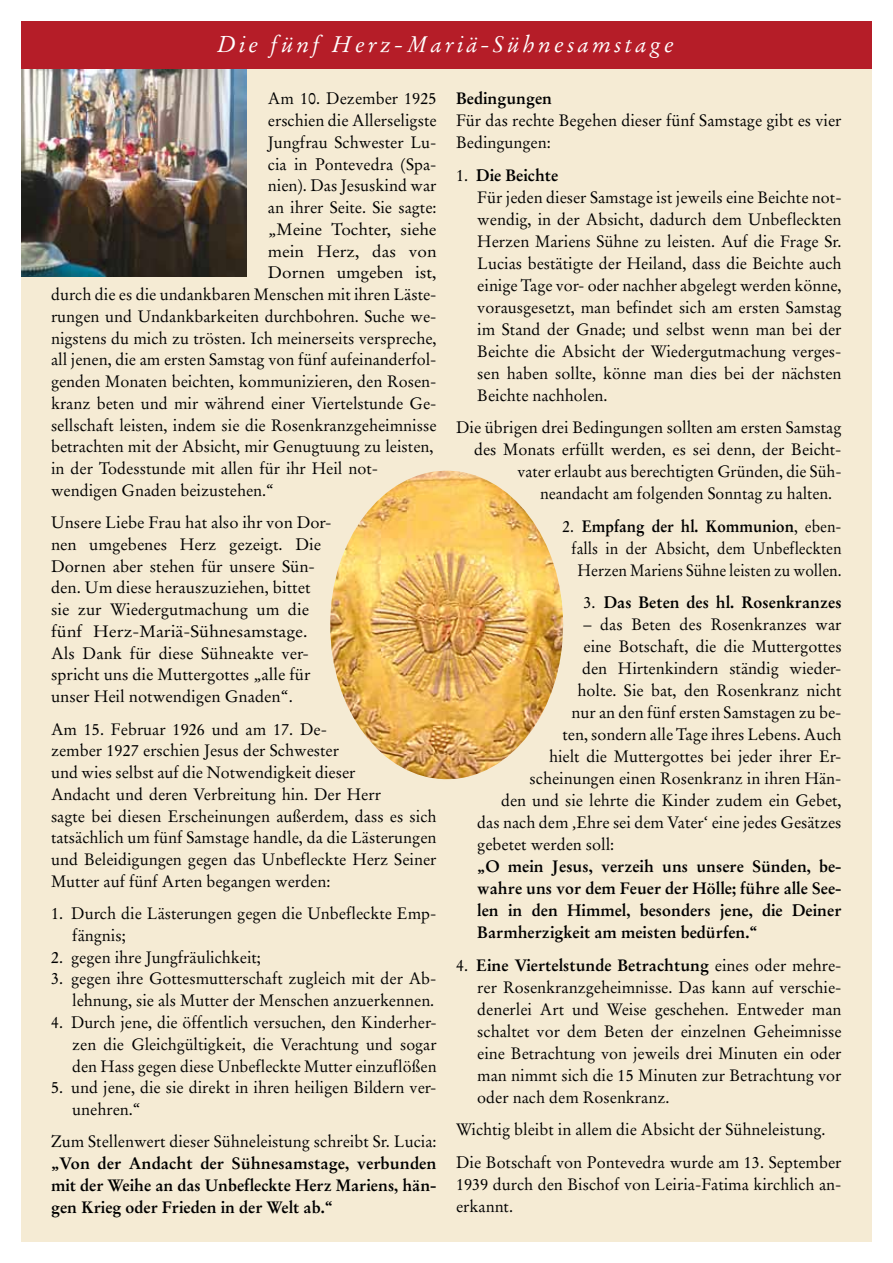
<style>
.page{position:relative;width:893px;height:1263px;background:#fff}
.page>*{position:absolute;margin:0;border:0;box-sizing:border-box;transform-origin:0 0}
.t1{font:italic 22.5px "Stempel Garamond";letter-spacing:.14em;color:#fff}
.t2{font:16.5px/21.8px "Stempel Garamond";color:#000}
.t3{font:700 16.5px/22px "Stempel Garamond";color:#000;text-align:justify}
.t4{font:16.5px/22px "Stempel Garamond";color:#000;text-align:right;scale:.93 1}
.t5{font:16.5px "Stempel Garamond";color:#000;scale:.96 1}
.t6{font:16.5px "Stempel Garamond";color:#000;scale:1.04 1}
.s1{font-weight:700}
.s2{font-weight:400}
</style>
<div class="page">
<div style="left:21px;top:61px;width:851px;height:1181px;background:#f5ebd4"></div>
<img style="left:21px;top:69px;width:226px;height:208px">
<div style="left:21px;top:21px;width:851px;height:48px;background:#b51d28"></div>
<img style="left:330px;top:471px;width:233px;height:308px">
<h1 class="t1" style="left:217px;top:31px;width:459px">Die fünf Herz-Mariä-Sühnesamstage</h1>
<p class="t2" style="left:268px;top:88px;width:170px">Am 10. Dezember 1925</p>
<p class="t2" style="left:268px;top:110px;width:170px">erschien die Allerseligste</p>
<p class="t2" style="left:268px;top:131px;width:170px">Jungfrau Schwester Lu-</p>
<p class="t2" style="left:268px;top:153px;width:170px">cia in Pontevedra (Spa-</p>
<p class="t2" style="left:268px;top:175px;width:170px">nien). Das Jesuskind war</p>
<p class="t2" style="left:268px;top:197px;width:170px">an ihrer Seite. Sie sagte:</p>
<p class="t6" style="left:268px;top:219px;width:164px">„Meine Tochter, siehe</p>
<p class="t6" style="left:268px;top:241px;width:164px">mein Herz, das von</p>
<p class="t6" style="left:268px;top:263px;width:164px">Dornen umgeben ist,</p>
<p class="t2" style="left:51px;top:284px;width:387px">durch die es die undankbaren Menschen mit ihren Läste-</p>
<p class="t2" style="left:51px;top:305px;width:387px">rungen und Undankbarkeiten durchbohren. Suche we-</p>
<p class="t2" style="left:51px;top:327px;width:387px">nigstens du mich zu trösten. Ich meinerseits verspreche,</p>
<p class="t2" style="left:51px;top:349px;width:387px">all jenen, die am ersten Samstag von fünf aufeinanderfol-</p>
<p class="t2" style="left:51px;top:371px;width:387px">genden Monaten beichten, kommunizieren, den Rosen-</p>
<p class="t2" style="left:51px;top:392px;width:387px">kranz beten und mir während einer Viertelstunde Ge-</p>
<p class="t2" style="left:51px;top:414px;width:387px">sellschaft leisten, indem sie die Rosenkranzgeheimnisse</p>
<p class="t2" style="left:51px;top:436px;width:384px">betrachten mit der Absicht, mir Genugtuung zu leisten,</p>
<p class="t2" style="left:51px;top:458px;width:328px">in der Todesstunde mit allen für ihr Heil not-</p>
<p class="t2" style="left:51px;top:479px;width:225px">wendigen Gnaden beizustehen.“</p>
<p class="t2" style="left:51px;top:512px;width:282px">Unsere Liebe Frau hat also ihr von Dor&shy;nen umgebenes Herz gezeigt. Die Dornen aber stehen für unsere Sün&shy;den. Um diese herauszuziehen, bittet sie zur Wiedergutmachung um die fünf Herz-Mariä-Sühnesamstage.<br>Als Dank für diese Sühneakte ver&shy;spricht uns die Muttergottes „alle für unser Heil notwendigen Gnaden“.</p>
<p class="t2" style="left:51px;top:718px;width:387px">Am 15. Februar 1926 und am 17. De-<br>zember 1927 erschien Jesus der Schwester<br>und wies selbst auf die Notwendigkeit dieser<br>Andacht und deren Verbreitung hin. Der Herr<br>sagte bei diesen Erscheinungen außerdem, dass es sich tatsächlich um fünf Samstage handle, da die Lästerungen und Beleidigungen gegen das Unbefleckte Herz Seiner Mutter auf fünf Arten begangen werden:</p>
<p class="t2" style="left:72px;top:903px;width:366px;text-indent:-21px">1. Durch die Lästerungen gegen die Unbefleckte Emp&shy;fängnis;</p>
<p class="t2" style="left:51px;top:946px;width:211px">2. gegen ihre Jungfräulichkeit;</p>
<p class="t2" style="left:51px;top:968px;width:387px;text-align:right">3. gegen ihre Gottesmutterschaft zugleich mit der Ab&shy;lehnung, sie als Mutter der Menschen anzuerkennen.</p>
<p class="t2" style="left:72px;top:1011px;width:366px;text-align:justify;text-indent:-21px">4. Durch jene, die öffentlich versuchen, den Kinderher&shy;zen die Gleichgültigkeit, die Verachtung und sogar den Hass gegen diese Unbefleckte Mutter einzuflößen</p>
<p class="t2" style="left:72px;top:1077px;width:366px;text-indent:-21px">5. und jene, die sie direkt in ihren heiligen Bildern ver&shy;unehren.“</p>
<p class="t2" style="left:51px;top:1131px;width:387px">Zum Stellenwert dieser Sühneleistung schreibt Sr. Lucia:</p>
<p class="t3" style="left:51px;top:1152px;width:387px">„Von der Andacht der Sühnesamstage, verbunden mit der Weihe an das Unbefleckte Herz Mariens, hän&shy;gen Krieg oder Frieden in der Welt ab.“</p>
<p class="t3" style="left:456px;top:88px;width:98px">Bedingungen</p>
<p class="t2" style="left:456px;top:110px;width:387px">Für das rechte Begehen dieser fünf Samstage gibt es vier<br>Bedingungen:</p>
<p class="t2" style="left:477px;top:164px;width:366px;text-indent:-21px">1. <span class="s1">Die Beichte<br></span>Für jeden dieser Samstage ist jeweils eine Beichte not&shy;wendig, in der Absicht, dadurch dem Unbefleckten Herzen Mariens Sühne zu leisten. Auf die Frage Sr.<br>Lucias bestätigte der Heiland, dass die Beichte auch einige Tage vor- oder nachher abgelegt werden könne, vorausgesetzt, man befindet sich am ersten Samstag im Stand der Gnade; und selbst wenn man bei der Beichte die Absicht der Wiedergutmachung verges&shy;sen haben sollte, könne man dies bei der nächsten Beichte nachholen.</p>
<p class="t2" style="left:456px;top:417px;width:387px">Die übrigen drei Bedingungen sollten am ersten Samstag</p>
<p class="t2" style="left:474px;top:439px;width:369px">des Monats erfüllt werden, es sei denn, der Beicht-</p>
<p class="t5" style="left:518px;top:462px;width:339px">vater erlaubt aus berechtigten Gründen, die Süh-</p>
<p class="t5" style="left:540px;top:484px;width:306px">neandacht am folgenden Sonntag zu halten.</p>
<p class="t4" style="left:563px;top:515px;width:302px">2. <span class="s1">Empfang der hl. Kommunion</span>, eben&shy;falls in der Absicht, dem Unbefleckten<br>Herzen Mariens Sühne leisten zu wollen.</p>
<p class="t3" style="left:584px;top:592px;width:260px"><span class="s2">3.</span> Das Beten des hl. Rosenkranzes</p>
<p class="t2" style="left:584px;top:614px;width:260px">– das Beten des Rosenkranzes war</p>
<p class="t2" style="left:584px;top:636px;width:260px">eine Botschaft, die die Muttergottes</p>
<p class="t2" style="left:582px;top:658px;width:261px">den Hirtenkindern ständig wieder-</p>
<p class="t2" style="left:578px;top:680px;width:266px">holte. Sie bat, den Rosenkranz nicht</p>
<p class="t2" style="left:572px;top:702px;width:272px">nur an den fünf ersten Samstagen zu be-</p>
<p class="t2" style="left:563px;top:724px;width:280px">ten, sondern alle Tage ihres Lebens. Auch</p>
<p class="t2" style="left:549px;top:746px;width:294px">hielt die Muttergottes bei jeder ihrer Er-</p>
<p class="t2" style="left:529px;top:768px;width:313px">scheinungen einen Rosenkranz in ihren Hän-</p>
<p class="t2" style="left:501px;top:790px;width:342px">den und sie lehrte die Kinder zudem ein Gebet,</p>
<p class="t2" style="left:477px;top:812px;width:366px">das nach dem ‚Ehre sei dem Vater‘ eine jedes Gesätzes</p>
<p class="t2" style="left:477px;top:834px;width:138px">gebetet werden soll:</p>
<p class="t3" style="left:477px;top:855px;width:366px">„O mein Jesus, verzeih uns unsere Sünden, be&shy;wahre uns vor dem Feuer der Hölle; führe alle See&shy;len in den Himmel, besonders jene, die Deiner Barmherzigkeit am meisten bedürfen.“</p>
<p class="t2" style="left:477px;top:954px;width:366px;text-align:justify;text-indent:-21px">4. <span class="s1">Eine Viertelstunde Betrachtung</span> eines oder mehre&shy;rer Rosenkranzgeheimnisse. Das kann auf verschie&shy;denerlei Art und Weise geschehen. Entweder man schaltet vor dem Beten der einzelnen Geheimnisse eine Betrachtung von jeweils drei Minuten ein oder man nimmt sich die 15 Minuten zur Betrachtung vor oder nach dem Rosenkranz.</p>
<p class="t2" style="left:456px;top:1113px;width:387px;line-height:32.5px">Wichtig bleibt in allem die Absicht der Sühneleistung.<br>Die Botschaft von Pontevedra wurde am 13. September</p>
<p class="t2" style="left:456px;top:1173px;width:387px">1939 durch den Bischof von Leiria-Fatima kirchlich an&shy;erkannt.</p>
</div>
